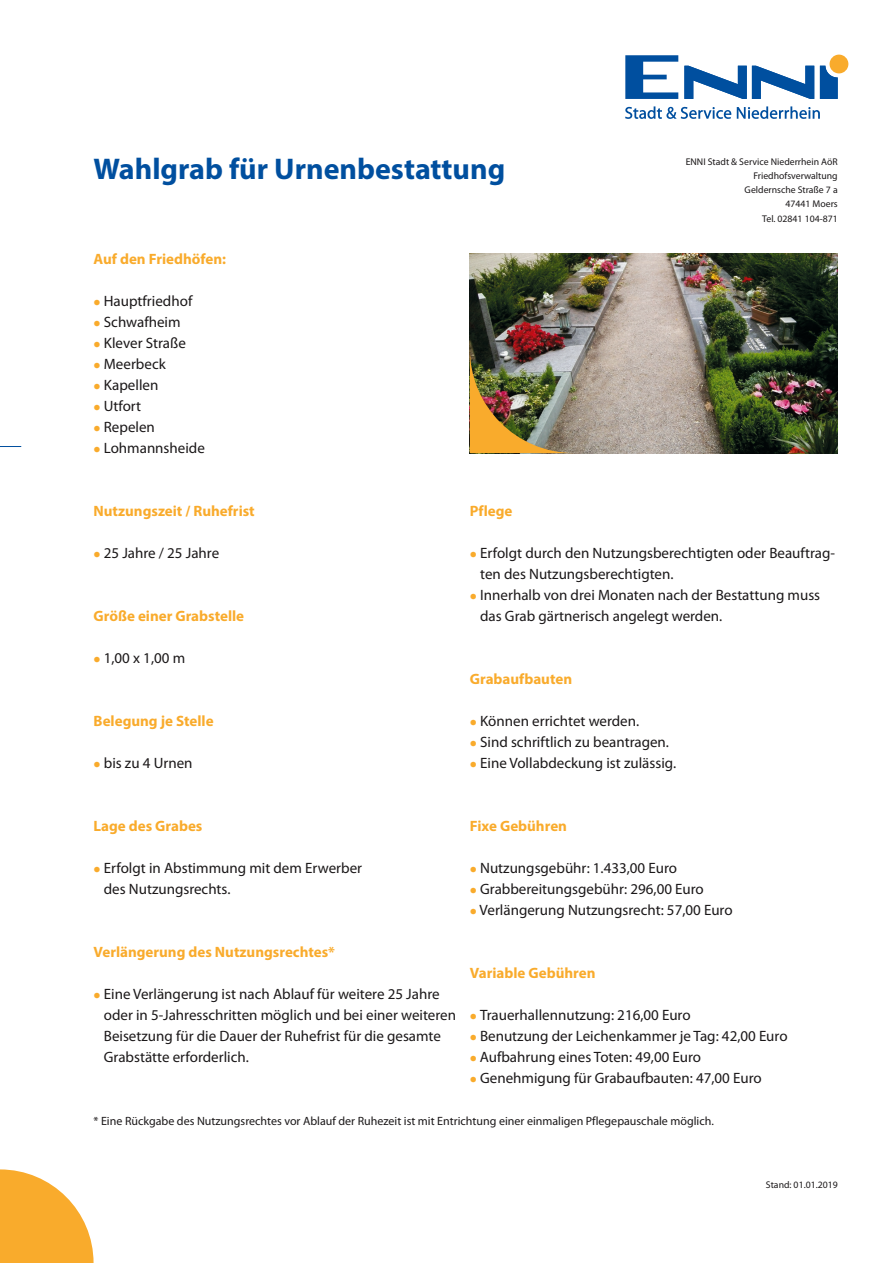
<style>
.page{position:relative;width:893px;height:1263px;background:#fff}
.page>*{position:absolute;margin:0;border:0;box-sizing:border-box;transform-origin:0 0}
.t1{font:700 30px "Myriad Pro";color:#004f9f}
.t2{font:15px/21px "Myriad Pro";color:#1b1819}
.t3{font:700 15px "Myriad Pro";color:#f9ab2c}
.t4{font:12px "Myriad Pro";color:#1b1819}
.t5{font:9.75px/14.2px "Myriad Pro";color:#1b1819;text-align:right}
.s1{font-weight:700;font-size:21px;color:#f9ab2c}
</style>
<div class="page">
<svg style="left:0;top:1169px;width:94px;height:94px"></svg>
<svg style="left:625px;top:55px;width:53px;height:44px"></svg>
<div style="left:829px;top:55px;width:19px;height:18px;background:#f9ab2c;border-radius:50%"></div>
<svg style="left:684px;top:66px;width:130px;height:33px"></svg>
<svg style="left:820px;top:66px;width:18px;height:33px"></svg>
<svg style="left:625px;top:106px;width:106px;height:13px"></svg>
<svg style="left:737px;top:106px;width:83px;height:13px"></svg>
<svg style="left:0;top:446px;width:21px;height:1px"></svg>
<img style="left:470px;top:253px;width:368px;height:200px">
<img style="left:470px;top:349px;width:104px;height:104px">
<h1 class="t1" style="left:94px;top:149px;width:413px">Wahlgrab für Urnenbestattung</h1>
<p class="t3" style="left:94px;top:249px;width:134px">Auf den Friedhöfen:</p>
<p class="t2" style="left:94px;top:290px;width:100px"><span class="s1">•</span> Hauptfriedhof</p>
<p class="t2" style="left:94px;top:311px;width:89px"><span class="s1">•</span> Schwafheim</p>
<p class="t2" style="left:94px;top:332px;width:94px"><span class="s1">•</span> Klever Straße</p>
<p class="t2" style="left:94px;top:353px;width:74px"><span class="s1">•</span> Meerbeck</p>
<p class="t2" style="left:94px;top:374px;width:66px"><span class="s1">•</span> Kapellen</p>
<p class="t2" style="left:94px;top:395px;width:49px"><span class="s1">•</span> Utfort</p>
<p class="t2" style="left:94px;top:416px;width:63px"><span class="s1">•</span> Repelen</p>
<p class="t2" style="left:94px;top:437px;width:113px"><span class="s1">•</span> Lohmannsheide</p>
<p class="t5" style="left:686px;top:154px;width:153px">ENNI Stadt &amp; Service Niederrhein AöR<br>Friedhofsverwaltung<br>Geldernsche Straße 7 a<br>47441 Moers<br>Tel. 02841 104-871</p>
<p class="t3" style="left:94px;top:501px;width:163px">Nutzungszeit / Ruhefrist</p>
<p class="t2" style="left:94px;top:542px;width:127px"><span class="s1">•</span> 25 Jahre / 25 Jahre</p>
<p class="t3" style="left:94px;top:606px;width:152px">Größe einer Grabstelle</p>
<p class="t2" style="left:94px;top:647px;width:93px"><span class="s1">•</span> 1,00 x 1,00 m</p>
<p class="t3" style="left:94px;top:711px;width:122px">Belegung je Stelle</p>
<p class="t2" style="left:94px;top:752px;width:101px"><span class="s1">•</span> bis zu 4 Urnen</p>
<p class="t3" style="left:94px;top:816px;width:110px">Lage des Grabes</p>
<p class="t2" style="left:104px;top:857px;width:260px;text-indent:-10px"><span class="s1">•</span> Erfolgt in Abstimmung mit dem Erwerber des Nutzungsrechts.</p>
<p class="t3" style="left:470px;top:501px;width:44px">Pflege</p>
<p class="t2" style="left:480px;top:542px;width:356px;text-indent:-10px"><span class="s1">•</span> Erfolgt durch den Nutzungsberechtigten oder Beauftrag&shy;ten des Nutzungsberechtigten.</p>
<p class="t2" style="left:480px;top:584px;width:342px;text-indent:-10px"><span class="s1">•</span> Innerhalb von drei Monaten nach der Bestattung muss das Grab gärtnerisch angelegt werden.</p>
<p class="t3" style="left:470px;top:669px;width:104px">Grabaufbauten</p>
<p class="t2" style="left:470px;top:710px;width:171px"><span class="s1">•</span> Können errichtet werden.</p>
<p class="t2" style="left:470px;top:731px;width:201px"><span class="s1">•</span> Sind schriftlich zu beantragen.</p>
<p class="t2" style="left:470px;top:752px;width:208px"><span class="s1">•</span> Eine Vollabdeckung ist zulässig.</p>
<p class="t3" style="left:470px;top:816px;width:99px">Fixe Gebühren</p>
<p class="t2" style="left:470px;top:857px;width:209px"><span class="s1">•</span> Nutzungsgebühr: 1.433,00 Euro</p>
<p class="t2" style="left:470px;top:878px;width:235px"><span class="s1">•</span> Grabbereitungsgebühr: 296,00 Euro</p>
<p class="t2" style="left:470px;top:899px;width:264px"><span class="s1">•</span> Verlängerung Nutzungsrecht: 57,00 Euro</p>
<p class="t3" style="left:94px;top:942px;width:243px">Verlängerung des Nutzungsrechtes*</p>
<p class="t2" style="left:104px;top:983px;width:354px;text-indent:-10px"><span class="s1">•</span> Eine Verlängerung ist nach Ablauf für weitere 25 Jahre oder in 5-Jahresschritten möglich und bei einer weiteren Beisetzung für die Dauer der Ruhefrist für die gesamte Grabstätte erforderlich.</p>
<p class="t3" style="left:470px;top:963px;width:127px">Variable Gebühren</p>
<p class="t2" style="left:470px;top:1004px;width:222px"><span class="s1">•</span> Trauerhallennutzung: 216,00 Euro</p>
<p class="t2" style="left:470px;top:1025px;width:319px"><span class="s1">•</span> Benutzung der Leichenkammer je Tag: 42,00 Euro</p>
<p class="t2" style="left:470px;top:1046px;width:233px"><span class="s1">•</span> Aufbahrung eines Toten: 49,00 Euro</p>
<p class="t2" style="left:470px;top:1067px;width:293px"><span class="s1">•</span> Genehmigung für Grabaufbauten: 47,00 Euro</p>
<p class="t4" style="left:94px;top:1114px;width:622px">* Eine Rückgabe des Nutzungsrechtes vor Ablauf der Ruhezeit ist mit Entrichtung einer einmaligen Pflegepauschale möglich.</p>
<p class="t5" style="left:766px;top:1178px;width:73px">Stand: 01.01.2019</p>
</div>
